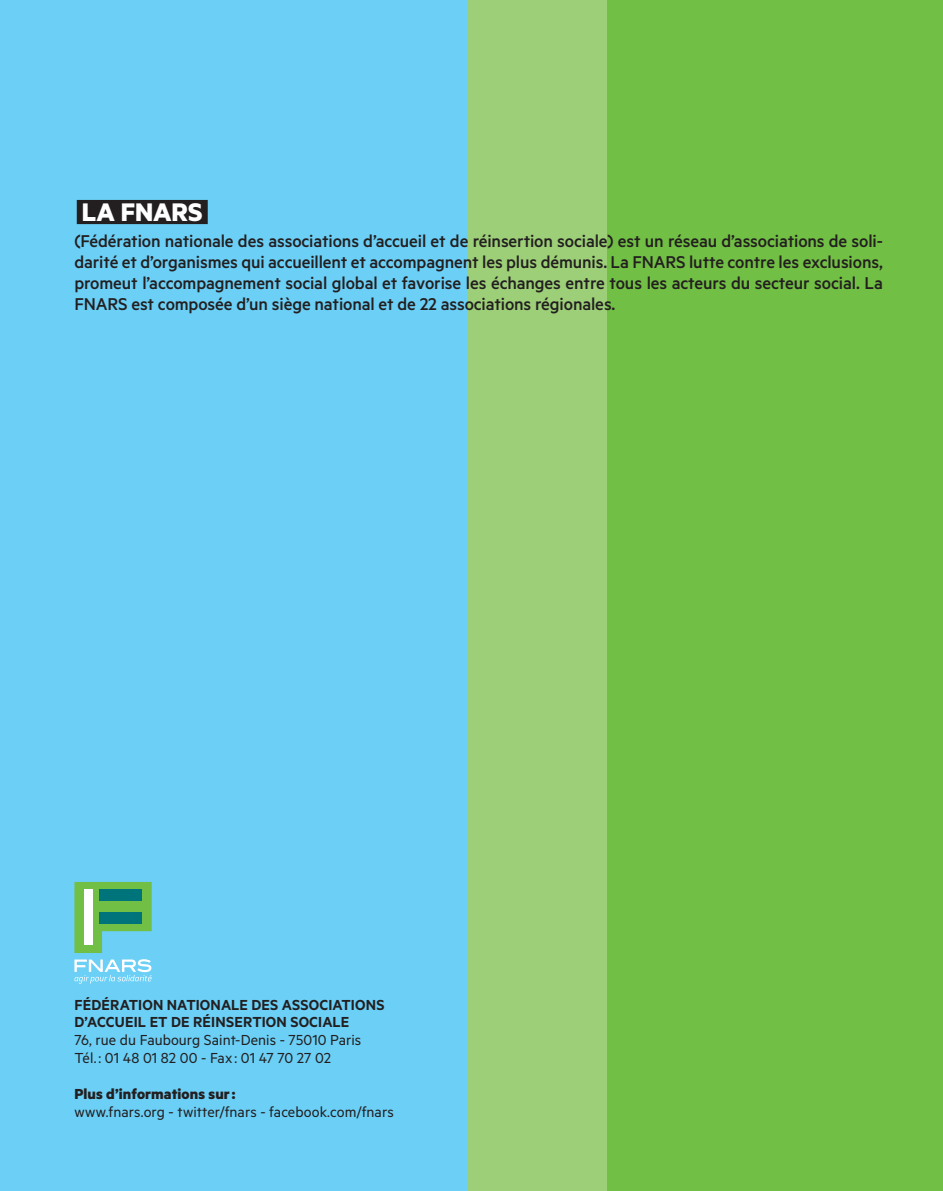
<style>
.page{position:relative;width:943px;height:1191px;background:#fff}
.page>*{position:absolute;margin:0;border:0;box-sizing:border-box;transform-origin:0 0}
.t1{font:700 28.7px "Metric";color:#fff}
.t2{font:500 19.25px/21px "Metric";letter-spacing:-.005em;color:#231f20;text-align:justify}
.t3{font:16.28px/17.8px "Metric";letter-spacing:.005em;color:#231f20}
.t4{font:600 16.28px/17.8px "Metric";letter-spacing:.01em;color:#231f20}
.t5{font:700 16.28px "Metric";letter-spacing:.005em;color:#231f20}
</style>
<div class="page">
<div style="left:0;top:0;width:468px;height:1191px;background:#6bcff6"></div>
<div style="left:468px;top:0;width:475px;height:1191px;background:#71bf44"></div>
<div style="left:468px;top:0;width:138px;height:1191px;background:#9ccf77"></div>
<svg style="left:74px;top:882px;width:78px;height:71px"></svg>
<div style="left:84px;top:889px;width:9px;height:56px;background:#fff"></div>
<div style="left:99px;top:889px;width:43px;height:12px;background:#00747b"></div>
<div style="left:99px;top:912px;width:43px;height:11px;background:#00747b"></div>
<svg style="left:74px;top:959px;width:78px;height:24px"></svg>
<div style="left:77px;top:200px;width:131px;height:24px;background:#231f20"></div>
<h1 class="t1" style="left:82px;top:194px;width:122px">la Fnars</h1>
<p class="t2" style="left:74px;top:230px;width:810px">(Fédération nationale des associations d’accueil et de réinsertion sociale) est un réseau d’associations de soli&shy;darité et d’organismes qui accueillent et accompagnent les plus démunis. La FNARS lutte contre les exclusions, promeut l’accompagnement social global et favorise les échanges entre tous les acteurs du secteur social. La FNARS est composée d’un siège national et de 22 associations régionales.</p>
<p class="t4" style="left:74px;top:995px;width:311px">FÉDÉRATION NATIONALE DES ASSOCIATIONS<br>D’ACCUEIL ET DE RÉINSERTION SOCIALE</p>
<p class="t3" style="left:74px;top:1030px;width:288px">76, rue du Faubourg Saint-Denis - 75010 Paris<br>Tél. : 01 48 01 82 00 - Fax : 01 47 70 27 02</p>
<p class="t5" style="left:74px;top:1083px;width:163px">Plus d’informations sur :</p>
<p class="t3" style="left:74px;top:1102px;width:321px">www.fnars.org - twitter/fnars - facebook.com/fnars</p>
</div>
